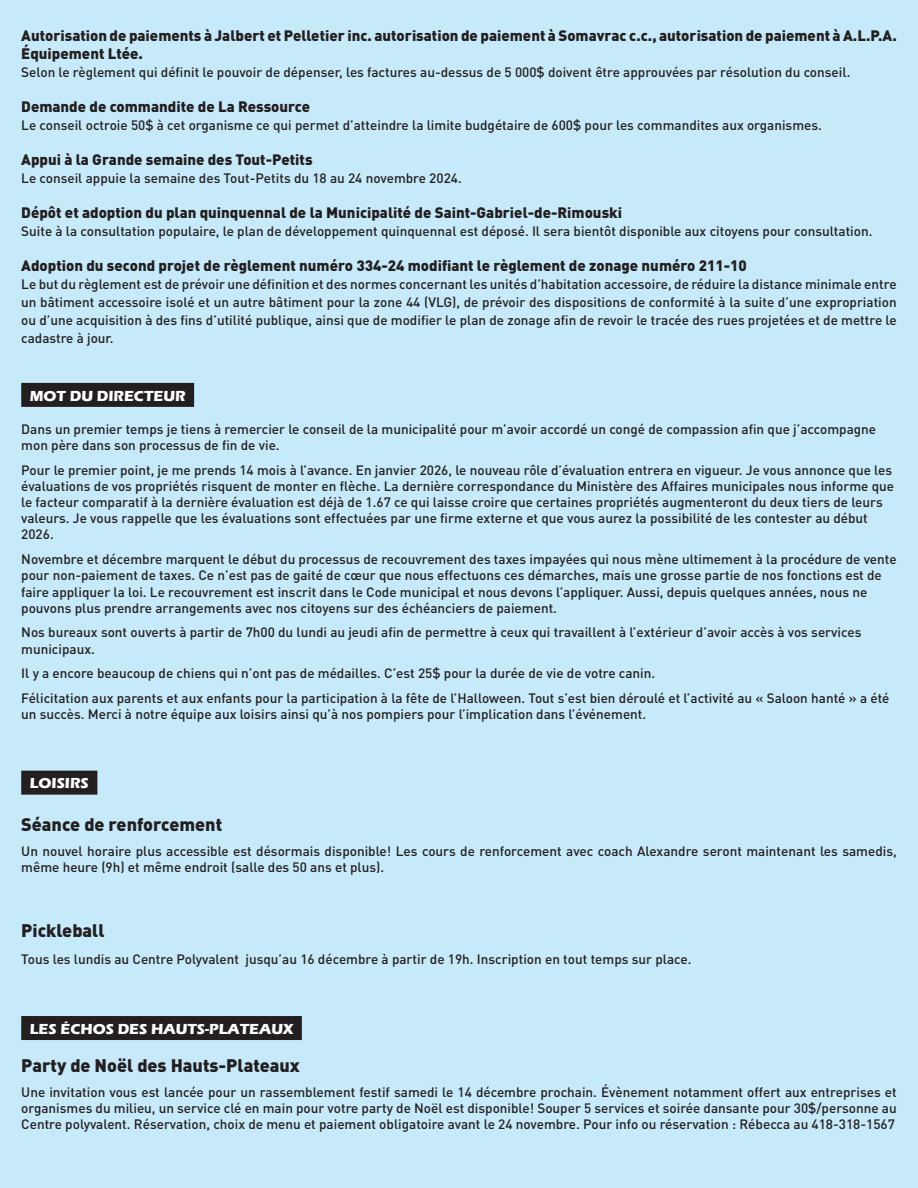
<style>
.page{position:relative;width:918px;height:1188px;background:#fff}
.page>*{position:absolute;margin:0;border:0;box-sizing:border-box;transform-origin:0 0}
.t1{font:900 18px "DIN Pro";color:#231f20}
.t2{font:900 15px/18px "DIN Pro";color:#231f20}
.Sur-titre{font:700 15px "Eras ITC";color:#fff}
.t3{font:500 13.5px/16.2px "DIN Pro";color:#231f20}
</style>
<div class="page">
<div style="left:0;top:1px;width:918px;height:1187px;background:#c6eafa"></div>
<div style="left:21px;top:383px;width:173px;height:24px;background:#231f20"></div>
<div style="left:21px;top:771px;width:76px;height:24px;background:#231f20"></div>
<div style="left:21px;top:1016px;width:281px;height:24px;background:#231f20"></div>
<p class="t2" style="left:21px;top:26px;width:877px">Autorisation de paiements à Jalbert et Pelletier inc. autorisation de paiement à Somavrac c.c., autorisation de paiement à A.L.P.A.<br>Équipement Ltée.</p>
<p class="t3" style="left:21px;top:64px;width:831px">Selon le règlement qui définit le pouvoir de dépenser, les factures au-dessus de 5 000$ doivent être approuvées par résolution du conseil.</p>
<p class="t2" style="left:21px;top:97px;width:290px">Demande de commandite de La Ressource</p>
<p class="t3" style="left:21px;top:117px;width:802px">Le conseil octroie 50$ à cet organisme ce qui permet d’atteindre la limite budgétaire de 600$ pour les commandites aux organismes.</p>
<p class="t2" style="left:21px;top:150px;width:293px">Appui à la Grande semaine des Tout-Petits</p>
<p class="t3" style="left:21px;top:170px;width:442px">Le conseil appuie la semaine des Tout-Petits du 18 au 24 novembre 2024.</p>
<p class="t2" style="left:21px;top:203px;width:602px">Dépôt et adoption du plan quinquennal de la Municipalité de Saint-Gabriel-de-Rimouski</p>
<p class="t3" style="left:21px;top:223px;width:853px">Suite à la consultation populaire, le plan de développement quinquennal est déposé. Il sera bientôt disponible aux citoyens pour consultation.</p>
<p class="t2" style="left:21px;top:256px;width:727px">Adoption du second projet de règlement numéro 334-24 modifiant le règlement de zonage numéro 211-10</p>
<p class="t3" style="left:21px;top:275px;width:877px;line-height:18px;text-align:justify">Le but du règlement est de prévoir une définition et des normes concernant les unités d’habitation accessoire, de réduire la distance minimale entre un bâtiment accessoire isolé et un autre bâtiment pour la zone 44 (VLG), de prévoir des dispositions de conformité à la suite d’une expropriation ou d’une acquisition à des fins d’utilité publique, ainsi que de modifier le plan de zonage afin de revoir le tracée des rues projetées et de mettre le cadastre à jour.</p>
<p class="Sur-titre" style="left:30px;top:387px;width:157px">MOT DU DIRECTEUR</p>
<p class="t3" style="left:21px;top:420px;width:856px">Dans un premier temps je tiens à remercier le conseil de la municipalité pour m’avoir accordé un congé de compassion afin que j’accompagne mon père dans son processus de fin de vie.</p>
<p class="t3" style="left:21px;top:461px;width:874px">Pour le premier point, je me prends 14 mois à l’avance. En janvier 2026, le nouveau rôle d’évaluation entrera en vigueur. Je vous annonce que les évaluations de vos propriétés risquent de monter en flèche. La dernière correspondance du Ministère des Affaires municipales nous informe que le facteur comparatif à la dernière évaluation est déjà de 1.67 ce qui laisse croire que certaines propriétés augmenteront du deux tiers de leurs valeurs. Je vous rappelle que les évaluations sont effectuées par une firme externe et que vous aurez la possibilité de les contester au début 2026.</p>
<p class="t3" style="left:21px;top:551px;width:877px">Novembre et décembre marquent le début du processus de recouvrement des taxes impayées qui nous mène ultimement à la procédure de vente pour non-paiement de taxes. Ce n’est pas de gaité de cœur que nous effectuons ces démarches, mais une grosse partie de nos fonctions est de faire appliquer la loi. Le recouvrement est inscrit dans le Code municipal et nous devons l’appliquer. Aussi, depuis quelques années, nous ne pouvons plus prendre arrangements avec nos citoyens sur des échéanciers de paiement.</p>
<p class="t3" style="left:21px;top:624px;width:842px">Nos bureaux sont ouverts à partir de 7h00 du lundi au jeudi afin de permettre à ceux qui travaillent à l’extérieur d’avoir accès à vos services municipaux.</p>
<p class="t3" style="left:21px;top:665px;width:636px">Il y a encore beaucoup de chiens qui n’ont pas de médailles. C’est 25$ pour la durée de vie de votre canin.</p>
<p class="t3" style="left:21px;top:690px;width:870px">Félicitation aux parents et aux enfants pour la participation à la fête de l’Halloween. Tout s’est bien déroulé et l’activité au « Saloon hanté » a été un succès. Merci à notre équipe aux loisirs ainsi qu’à nos pompiers pour l’implication dans l’événement.</p>
<p class="Sur-titre" style="left:30px;top:775px;width:61px">LOISIRS</p>
<p class="t1" style="left:21px;top:812px;width:202px">Séance de renforcement</p>
<p class="t3" style="left:21px;top:842px;width:877px">Un nouvel horaire plus accessible est désormais disponible! Les cours de renforcement avec coach Alexandre seront maintenant les samedis, même heure (9h) et même endroit (salle des 50 ans et plus).</p>
<p class="t1" style="left:21px;top:918px;width:85px">Pickleball</p>
<p class="t3" style="left:21px;top:950px;width:672px">Tous les lundis au Centre Polyvalent jusqu’au 16 décembre à partir de 19h. Inscription en tout temps sur place.</p>
<p class="Sur-titre" style="left:30px;top:1020px;width:265px">LES ÉCHOS DES HAUTS-PLATEAUX</p>
<p class="t1" style="left:21px;top:1054px;width:280px">Party de Noël des Hauts-Plateaux</p>
<p class="t3" style="left:21px;top:1083px;width:877px;text-align:justify">Une invitation vous est lancée pour un rassemblement festif samedi le 14 décembre prochain. Évènement notamment offert aux entreprises et organismes du milieu, un service clé en main pour votre party de Noël est disponible! Souper 5 services et soirée dansante pour 30$/personne au Centre polyvalent. Réservation, choix de menu et paiement obligatoire avant le 24 novembre. Pour info ou réservation : Rébecca au 418-318-1567</p>
</div>
